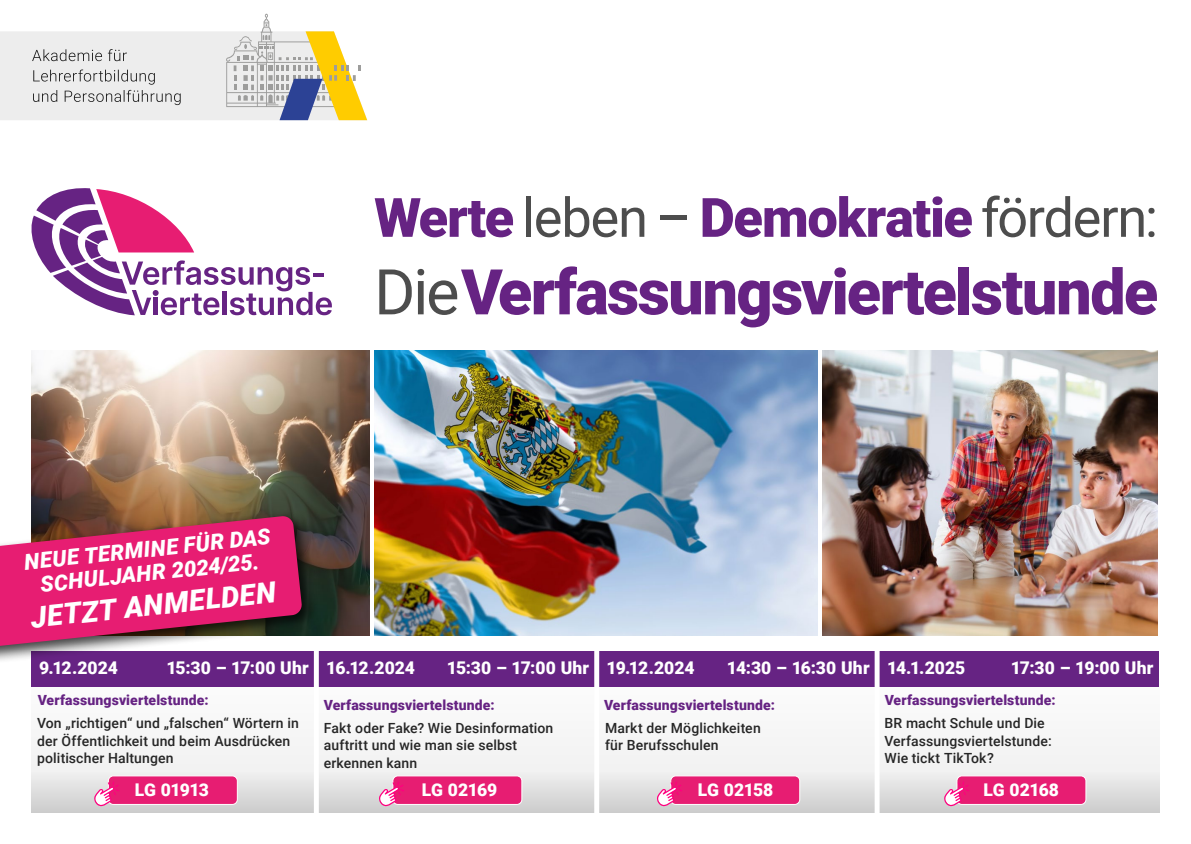
<style>
.page{position:relative;width:1191px;height:844px;background:#fff}
.page>*{position:absolute;margin:0;border:0;box-sizing:border-box;transform-origin:0 0}
.t1{font:900 63px "Roboto";letter-spacing:-.025em;color:#662383}
.t2{font:900 54.25px "Roboto";letter-spacing:-.025em;color:#662383}
.t3{font:italic 900 28.88px "Roboto";color:#fff}
.t4{font:italic 900 21.88px/23.6px "Roboto";color:#fff;text-align:center}
.t5{font:900 17.5px "Roboto";letter-spacing:-.005em;color:#fff}
.t6{font:500 14px/17.5px "Roboto";letter-spacing:.01em;color:#262626}
.t7{font:900 14px "Roboto";letter-spacing:.01em;color:#662383}
.s1{font-weight:400;color:#4d4d4d}
</style>
<div class="page">
<div style="left:31px;top:660px;width:1128px;height:152px;background:#f6f6f6"></div>
<div style="left:32px;top:650px;width:1127px;height:36px;background:#662383"></div>
<div style="left:31px;top:771px;width:1128px;height:41px;background:linear-gradient(to bottom,#f1f1f1,#ccc)"></div>
<div style="left:314px;top:646px;width:5px;height:173px;background:#fff"></div>
<div style="left:594px;top:646px;width:5px;height:173px;background:#fff"></div>
<div style="left:874px;top:644px;width:5px;height:173px;background:#fff"></div>
<svg style="left:0;top:14px;width:367px;height:106px"></svg>
<img style="left:31px;top:350px;width:338px;height:285px">
<img style="left:374px;top:350px;width:443px;height:285px">
<img style="left:822px;top:350px;width:336px;height:285px">
<div style="left:0;top:511px;width:318px;height:167px;background:#000;opacity:.75"></div>
<svg style="left:0;top:515px;width:302px;height:146px;background:#c73874"></svg>
<svg style="left:31px;top:188px;width:301px;height:127px"></svg>
<div style="left:108px;top:775px;width:129px;height:29px;background:#e71d72;border-radius:5px"></div>
<div style="left:108px;top:775px;width:130px;height:29px;border:1px solid #fff;border-radius:5px"></div>
<div style="left:393px;top:775px;width:129px;height:29px;background:#e71d72;border-radius:5px"></div>
<div style="left:392px;top:775px;width:130px;height:29px;border:1px solid #fff;border-radius:5px"></div>
<div style="left:671px;top:775px;width:128px;height:29px;background:#e71d72;border-radius:5px"></div>
<div style="left:670px;top:775px;width:130px;height:29px;border:1px solid #fff;border-radius:5px"></div>
<div style="left:957px;top:775px;width:129px;height:29px;background:#e71d72;border-radius:5px"></div>
<div style="left:956px;top:775px;width:130px;height:29px;border:1px solid #fff;border-radius:5px"></div>
<svg style="left:94px;top:781px;width:25px;height:25px"></svg>
<svg style="left:657px;top:781px;width:25px;height:25px"></svg>
<svg style="left:944px;top:781px;width:25px;height:25px"></svg>
<svg style="left:379px;top:781px;width:25px;height:25px"></svg>
<h3 class="t4" style="left:23px;top:549px;width:249px;rotate:-6deg">NEUE TERMINE FÜR DAS<br>SCHULJAHR 2024/25.</h3>
<h3 class="t3" style="left:29px;top:597px;width:248px;rotate:-6deg">JETZT ANMELDEN</h3>
<h2 class="t2" style="left:374px;top:179px;width:785px">Werte <span class="s1">leben –</span> Demokratie <span class="s1">fördern:</span></h2>
<h1 class="t1" style="left:374px;top:248px;width:785px"><span class="s1">Die</span> Verfassungsviertelstunde</h1>
<p class="t5" style="left:166px;top:655px;width:144px">15:30 – 17:00 Uhr</p>
<p class="t5" style="left:447px;top:655px;width:144px">15:30 – 17:00 Uhr</p>
<p class="t5" style="left:727px;top:655px;width:144px">14:30 – 16:30 Uhr</p>
<p class="t5" style="left:1010px;top:655px;width:144px">17:30 – 19:00 Uhr</p>
<p class="t5" style="left:39px;top:655px;width:80px">9.12.2024</p>
<p class="t5" style="left:887px;top:655px;width:80px">14.1.2025</p>
<p class="t5" style="left:326px;top:655px;width:90px">16.12.2024</p>
<p class="t5" style="left:606px;top:655px;width:89px">19.12.2024</p>
<p class="t7" style="left:38px;top:690px;width:172px">Verfassungsviertelstunde:</p>
<p class="t7" style="left:885px;top:690px;width:172px">Verfassungsviertelstunde:</p>
<p class="t7" style="left:324px;top:694px;width:172px">Verfassungsviertelstunde:</p>
<p class="t7" style="left:604px;top:694px;width:172px">Verfassungsviertelstunde:</p>
<p class="t6" style="left:37px;top:713px;width:263px">Von „richtigen“ und „falschen“ Wörtern in der Öffentlichkeit und beim Ausdrücken politischer Haltungen</p>
<p class="t6" style="left:884px;top:713px;width:169px">BR macht Schule und Die<br>Verfassungsviertelstunde:<br>Wie tickt TikTok?</p>
<p class="t6" style="left:324px;top:718px;width:231px">Fakt oder Fake? Wie Desinformation auftritt und wie man sie selbst erkennen kann</p>
<p class="t6" style="left:605px;top:718px;width:157px">Markt der Möglichkeiten für Berufsschulen</p>
<p class="t5" style="left:135px;top:777px;width:76px">LG 01913</p>
<p class="t5" style="left:422px;top:777px;width:77px">LG 02169</p>
<p class="t5" style="left:698px;top:777px;width:77px">LG 02158</p>
<p class="t5" style="left:983px;top:777px;width:77px">LG 02168</p>
</div>
